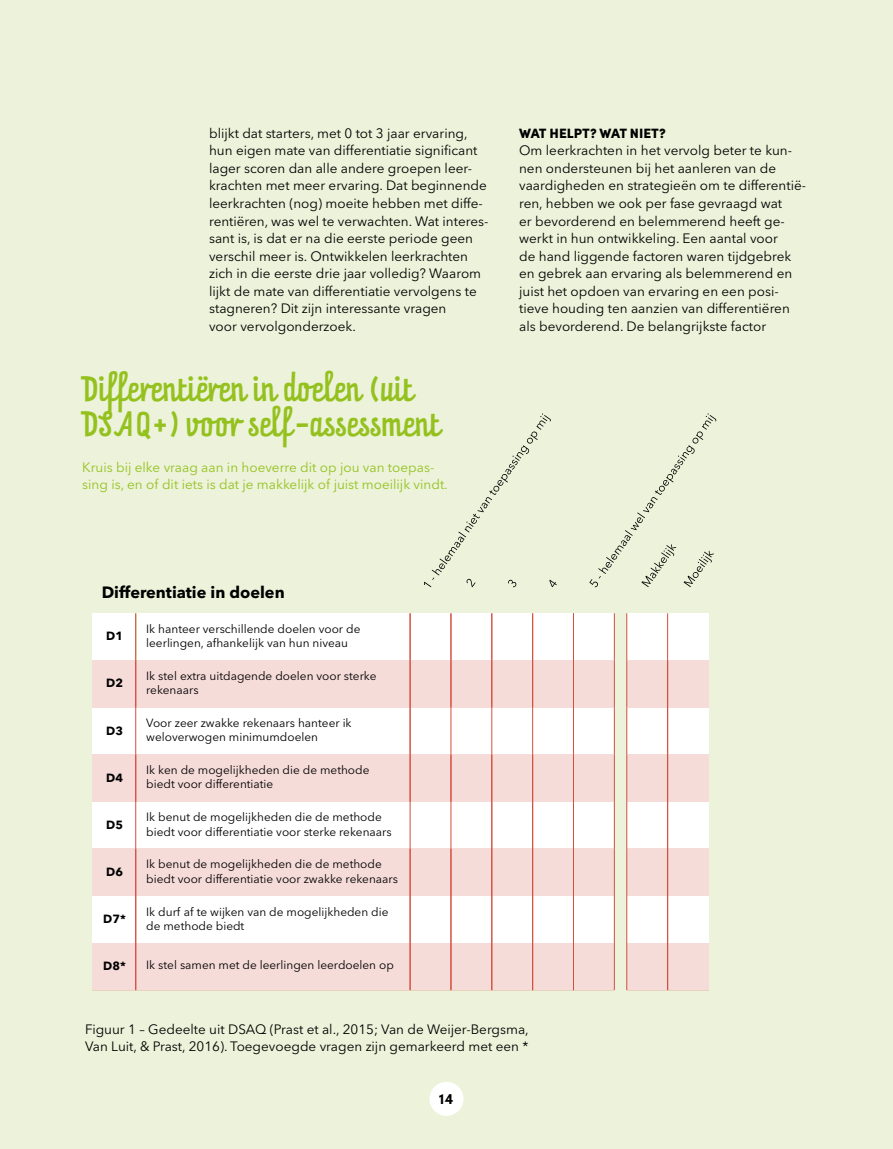
<style>
.page{position:relative;width:893px;height:1149px;background:#fff}
.page>*{position:absolute;margin:0;border:0;box-sizing:border-box;transform-origin:0 0}
.t1{font:30px/35.1px "Prater Script One";color:#95c11f}
.t2{font:700 16.2px "Avenir Next LT Pro";color:#000}
.t3{font:700 15px "Sofia Pro";color:#000}
.t4{font:13.5px/17.5px "Avenir Next LT Pro";color:#000}
.t5{font:13.5px/17.5px "Avenir Next LT Pro";color:#95c11f}
.t6{font:900 13.5px "Sofia Pro";color:#000}
.t7{font:11.85px/14.2px "Avenir Next LT Pro";color:#000}
.t8{font:700 11.85px "Avenir Next LT Pro";color:#000}
</style>
<div class="page">
<div style="left:0;top:0;width:893px;height:1148px;background:#ecf3da"></div>
<div style="left:93px;top:613px;width:521px;height:376px;background:#fff"></div>
<div style="left:627px;top:613px;width:81px;height:376px;background:#fff"></div>
<div style="left:93px;top:942px;width:521px;height:47px;background:#f6dcd9"></div>
<div style="left:93px;top:848px;width:521px;height:47px;background:#f6dcd9"></div>
<div style="left:93px;top:754px;width:521px;height:47px;background:#f6dcd9"></div>
<div style="left:93px;top:660px;width:521px;height:47px;background:#f6dcd9"></div>
<hr style="left:135px;top:613px;width:1px;height:47px;background:#d44e3e">
<hr style="left:410px;top:613px;width:1px;height:47px;background:#d44e3e">
<hr style="left:451px;top:613px;width:1px;height:47px;background:#d44e3e">
<hr style="left:491px;top:613px;width:1px;height:47px;background:#d44e3e">
<hr style="left:532px;top:613px;width:1px;height:47px;background:#d44e3e">
<hr style="left:573px;top:613px;width:1px;height:47px;background:#d44e3e">
<hr style="left:614px;top:613px;width:1px;height:47px;background:#d44e3e">
<hr style="left:135px;top:660px;width:1px;height:47px;background:#d44e3e">
<hr style="left:410px;top:660px;width:1px;height:47px;background:#d44e3e">
<hr style="left:451px;top:660px;width:1px;height:47px;background:#d44e3e">
<hr style="left:491px;top:660px;width:1px;height:47px;background:#d44e3e">
<hr style="left:532px;top:660px;width:1px;height:47px;background:#d44e3e">
<hr style="left:573px;top:660px;width:1px;height:47px;background:#d44e3e">
<hr style="left:614px;top:660px;width:1px;height:47px;background:#d44e3e">
<hr style="left:135px;top:707px;width:1px;height:47px;background:#d44e3e">
<hr style="left:451px;top:707px;width:1px;height:47px;background:#d44e3e">
<hr style="left:410px;top:707px;width:1px;height:47px;background:#d44e3e">
<hr style="left:532px;top:707px;width:1px;height:47px;background:#d44e3e">
<hr style="left:491px;top:707px;width:1px;height:47px;background:#d44e3e">
<hr style="left:614px;top:707px;width:1px;height:47px;background:#d44e3e">
<hr style="left:573px;top:707px;width:1px;height:47px;background:#d44e3e">
<hr style="left:135px;top:754px;width:1px;height:47px;background:#d44e3e">
<hr style="left:410px;top:754px;width:1px;height:47px;background:#d44e3e">
<hr style="left:451px;top:754px;width:1px;height:47px;background:#d44e3e">
<hr style="left:491px;top:754px;width:1px;height:47px;background:#d44e3e">
<hr style="left:532px;top:754px;width:1px;height:47px;background:#d44e3e">
<hr style="left:573px;top:754px;width:1px;height:47px;background:#d44e3e">
<hr style="left:614px;top:754px;width:1px;height:47px;background:#d44e3e">
<hr style="left:135px;top:801px;width:1px;height:47px;background:#d44e3e">
<hr style="left:410px;top:801px;width:1px;height:47px;background:#d44e3e">
<hr style="left:451px;top:801px;width:1px;height:47px;background:#d44e3e">
<hr style="left:491px;top:801px;width:1px;height:47px;background:#d44e3e">
<hr style="left:532px;top:801px;width:1px;height:47px;background:#d44e3e">
<hr style="left:614px;top:801px;width:1px;height:47px;background:#d44e3e">
<hr style="left:573px;top:801px;width:1px;height:47px;background:#d44e3e">
<hr style="left:135px;top:848px;width:1px;height:47px;background:#d44e3e">
<hr style="left:410px;top:848px;width:1px;height:47px;background:#d44e3e">
<hr style="left:451px;top:848px;width:1px;height:47px;background:#d44e3e">
<hr style="left:491px;top:848px;width:1px;height:47px;background:#d44e3e">
<hr style="left:532px;top:848px;width:1px;height:47px;background:#d44e3e">
<hr style="left:614px;top:848px;width:1px;height:47px;background:#d44e3e">
<hr style="left:573px;top:848px;width:1px;height:47px;background:#d44e3e">
<hr style="left:135px;top:895px;width:1px;height:47px;background:#d44e3e">
<hr style="left:410px;top:895px;width:1px;height:47px;background:#d44e3e">
<hr style="left:451px;top:895px;width:1px;height:47px;background:#d44e3e">
<hr style="left:491px;top:895px;width:1px;height:47px;background:#d44e3e">
<hr style="left:532px;top:895px;width:1px;height:47px;background:#d44e3e">
<hr style="left:573px;top:895px;width:1px;height:47px;background:#d44e3e">
<hr style="left:614px;top:895px;width:1px;height:47px;background:#d44e3e">
<hr style="left:135px;top:942px;width:1px;height:47px;background:#d44e3e">
<hr style="left:410px;top:942px;width:1px;height:47px;background:#d44e3e">
<hr style="left:451px;top:942px;width:1px;height:47px;background:#d44e3e">
<hr style="left:491px;top:942px;width:1px;height:47px;background:#d44e3e">
<hr style="left:532px;top:942px;width:1px;height:47px;background:#d44e3e">
<hr style="left:614px;top:942px;width:1px;height:47px;background:#d44e3e">
<hr style="left:573px;top:942px;width:1px;height:47px;background:#d44e3e">
<hr style="left:626px;top:613px;width:1px;height:47px;background:#d44e3e">
<hr style="left:667px;top:613px;width:1px;height:47px;background:#d44e3e">
<hr style="left:626px;top:660px;width:1px;height:47px;background:#d44e3e">
<hr style="left:626px;top:707px;width:1px;height:47px;background:#d44e3e">
<hr style="left:667px;top:707px;width:1px;height:47px;background:#d44e3e">
<hr style="left:626px;top:754px;width:1px;height:47px;background:#d44e3e">
<hr style="left:626px;top:801px;width:1px;height:47px;background:#d44e3e">
<hr style="left:667px;top:801px;width:1px;height:47px;background:#d44e3e">
<hr style="left:626px;top:848px;width:1px;height:47px;background:#d44e3e">
<hr style="left:626px;top:895px;width:1px;height:47px;background:#d44e3e">
<hr style="left:667px;top:895px;width:1px;height:47px;background:#d44e3e">
<hr style="left:626px;top:942px;width:1px;height:47px;background:#d44e3e">
<svg style="left:424px;top:413px;width:133px;height:174px"></svg>
<svg style="left:589px;top:413px;width:128px;height:174px"></svg>
<div style="left:627px;top:660px;width:81px;height:47px;background:#f6dcd9"></div>
<div style="left:627px;top:754px;width:81px;height:47px;background:#f6dcd9"></div>
<div style="left:627px;top:848px;width:81px;height:47px;background:#f6dcd9"></div>
<div style="left:627px;top:942px;width:81px;height:47px;background:#f6dcd9"></div>
<div style="left:429px;top:1081px;width:34px;height:34px;background:#fff;border-radius:50%"></div>
<p class="t4" style="left:209px;top:124px;width:281px">blijkt dat starters, met 0 tot 3 jaar ervaring, hun eigen mate van differentiatie significant lager scoren dan alle andere groepen leer&shy;krachten met meer ervaring. Dat beginnende leerkrachten (nog) moeite hebben met diffe&shy;rentiëren, was wel te verwachten. Wat interes&shy;sant is, is dat er na die eerste periode geen verschil meer is. Ontwikkelen leerkrachten zich in die eerste drie jaar volledig? Waarom lijkt de mate van differentiatie vervolgens te stagneren? Dit zijn interessante vragen<br>voor vervolgonderzoek.</p>
<p class="t6" style="left:519px;top:122px;width:148px">WAT HELPT? WAT NIET?</p>
<p class="t4" style="left:519px;top:142px;width:289px">Om leerkrachten in het vervolg beter te kun&shy;nen ondersteunen bij het aanleren van de vaardigheden en strategieën om te differentië&shy;ren, hebben we ook per fase gevraagd wat<br>er bevorderend en belemmerend heeft ge&shy;werkt in hun ontwikkeling. Een aantal voor<br>de hand liggende factoren waren tijdgebrek en gebrek aan ervaring als belemmerend en juist het opdoen van ervaring en een posi&shy;tieve houding ten aanzien van differentiëren als bevorderend. De belangrijkste factor</p>
<h1 class="t1" style="left:82px;top:374px;width:361px">Differentiëren in doelen (uit<br>DSAQ+) voor self-assessment</h1>
<p class="t5" style="left:82px;top:458px;width:367px">Kruis bij elke vraag aan in hoeverre dit op jou van toepas&shy;sing is, en of dit iets is dat je makkelijk of juist moeilijk vindt.</p>
<p class="t2" style="left:102px;top:582px;width:184px">Differentiatie in doelen</p>
<p class="t8" style="left:106px;top:628px;width:18px">D1</p>
<p class="t8" style="left:106px;top:675px;width:18px">D2</p>
<p class="t8" style="left:106px;top:723px;width:18px">D3</p>
<p class="t8" style="left:106px;top:770px;width:18px">D4</p>
<p class="t8" style="left:106px;top:817px;width:18px">D5</p>
<p class="t8" style="left:106px;top:864px;width:18px">D6</p>
<p class="t8" style="left:103px;top:911px;width:24px">D7*</p>
<p class="t8" style="left:103px;top:958px;width:24px">D8*</p>
<p class="t7" style="left:146px;top:621px;width:216px">Ik hanteer verschillende doelen voor de leerlingen, afhankelijk van hun niveau</p>
<p class="t7" style="left:146px;top:668px;width:232px">Ik stel extra uitdagende doelen voor sterke rekenaars</p>
<p class="t7" style="left:146px;top:715px;width:207px">Voor zeer zwakke rekenaars hanteer ik weloverwogen minimumdoelen</p>
<p class="t7" style="left:146px;top:762px;width:225px">Ik ken de mogelijkheden die de methode biedt voor differentiatie</p>
<p class="t7" style="left:146px;top:809px;width:247px">Ik benut de mogelijkheden die de methode biedt voor differentiatie voor sterke rekenaars</p>
<p class="t7" style="left:146px;top:856px;width:253px">Ik benut de mogelijkheden die de methode biedt voor differentiatie voor zwakke rekenaars</p>
<p class="t7" style="left:146px;top:903px;width:244px">Ik durf af te wijken van de mogelijkheden die de methode biedt</p>
<p class="t7" style="left:146px;top:957px;width:249px">Ik stel samen met de leerlingen leerdoelen op</p>
<p class="t4" style="left:85px;top:1019px;width:445px">Figuur 1 – Gedeelte uit DSAQ (Prast et al., 2015; Van de Weijer-Bergsma,<br>Van Luit, &amp; Prast, 2016). Toegevoegde vragen zijn gemarkeerd met een *</p>
<p class="t3" style="left:439px;top:1086px;width:16px">14</p>
</div>
